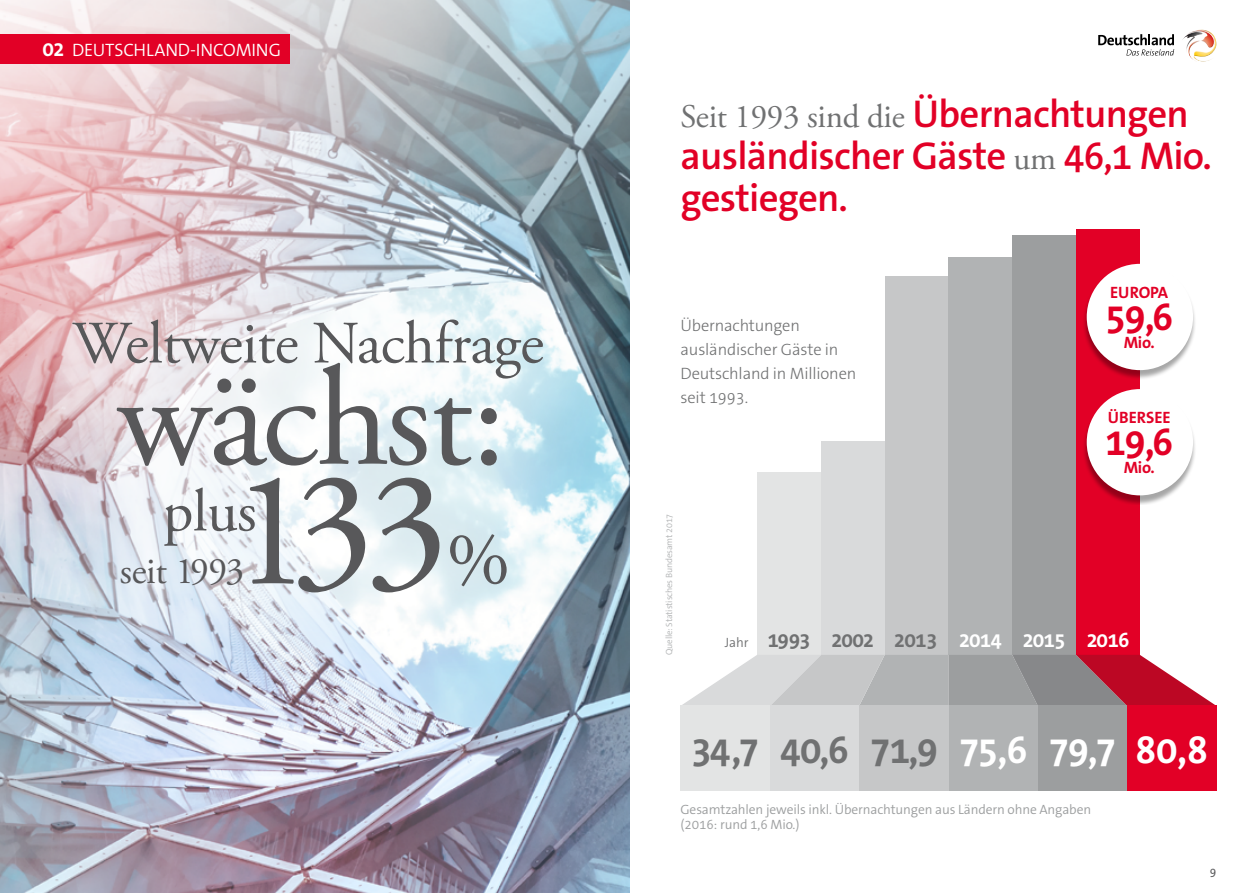
<style>
.page{position:relative;width:1259px;height:893px;background:#fff}
.page>*{position:absolute;margin:0;border:0;box-sizing:border-box;transform-origin:0 0}
.HL_AG_22pt{font:165px "Adobe Garamond Pro";color:#58585a}
.HL_AG_22pt-2{font:141px "Adobe Garamond Pro";letter-spacing:-.01em;color:#58585a}
.HL_AG_22pt-3{font:60px "Adobe Garamond Pro";letter-spacing:-.01em;color:#58585a}
.HL_AG_22pt-4{font:39px/42px "The Sans LP6 Se Bld";letter-spacing:-.02em;color:#e20026}
.Copy_11pt{font:39px "The Sans LP7 Bld";color:#707172}
.Copy_11pt-2{font:39px "The Sans LP7 Bld";color:#fff}
.Copy_Grafik_SemiLigh{font:39px "The Sans LP7 Bld";color:#e20026}
.HL_AG_22pt-5{font:37.5px "Adobe Garamond Pro";letter-spacing:-.01em;color:#58585a}
.HL_AG_22pt-6{font:33px "Adobe Garamond Pro";letter-spacing:-.01em;color:#707172}
.Copy_11pt-3{font:21px "The Sans LP7 Bld";letter-spacing:-.04em;color:#707172}
.Copy_11pt-4{font:21px "The Sans LP7 Bld";letter-spacing:-.04em;color:#fff}
.Rubrik{font:18px "The Sans LP4 Se Lig";letter-spacing:-.01em;color:#fff}
.Copy_11pt-5{font:16.5px/24px "The Sans LP3 Lig";letter-spacing:-.01em;color:#707172}
.Copy_Grafik_SemiLigh-2{font:16.5px "The Sans LP7 Bld";letter-spacing:-.005em;color:#e20026}
.Copy_Grafik_SemiLigh-3{font:13.5px/15px "The Sans LP4 Se Lig";letter-spacing:-.01em;color:#9c9e9f}
.Copy_Grafik_SemiLigh-4{font:13.5px "The Sans LP4 Se Lig";color:#707172}
.t1{font:12px "The Sans LP5 Plain";color:#58585a}
.Quelle_6pt{font:9px "The Sans LP4 Se Lig";letter-spacing:-.02em;color:#b1b3b4}
.s1{font-family:"The Sans LP7 Bld";font-size:21px}
.s2{font-size:75px}
.s3{font-family:"The Sans LP6 Se Bld";font-size:39px;color:#e20026}
.s4{font-family:"Adobe Garamond Pro";font-size:33px;color:#707172}
</style>
<div class="page">
<img style="left:0;top:0;width:629px;height:893px">
<div style="left:1076px;top:230px;width:64px;height:425px;background:#e20026"></div>
<div style="left:757px;top:472px;width:64px;height:183px;background:#e3e4e4"></div>
<div style="left:884px;top:276px;width:64px;height:379px;background:#c6c7c8"></div>
<div style="left:948px;top:257px;width:64px;height:398px;background:#b1b3b4"></div>
<div style="left:1012px;top:235px;width:64px;height:420px;background:#9c9e9f"></div>
<div style="left:821px;top:441px;width:63px;height:214px;background:#d9dadb"></div>
<svg style="left:680px;top:655px;width:536px;height:51px"></svg>
<div style="left:770px;top:706px;width:89px;height:85px;background:#d9dadb"></div>
<div style="left:680px;top:706px;width:90px;height:85px;background:#e3e4e4"></div>
<div style="left:1037px;top:706px;width:90px;height:85px;background:#9c9e9f"></div>
<div style="left:1127px;top:706px;width:89px;height:85px;background:#e20026"></div>
<div style="left:948px;top:706px;width:89px;height:85px;background:#b1b3b4"></div>
<div style="left:859px;top:706px;width:89px;height:85px;background:#c6c7c8"></div>
<div style="left:0;top:34px;width:289px;height:30px;background:#e20026"></div>
<div style="left:1082px;top:266px;width:115px;height:114px;background:#000;opacity:.35"></div>
<div style="left:1086px;top:264px;width:107px;height:106px;background:#fff;border-radius:50%"></div>
<div style="left:1082px;top:392px;width:115px;height:113px;background:#000;opacity:.35"></div>
<div style="left:1086px;top:389px;width:107px;height:106px;background:#fff;border-radius:50%"></div>
<div style="left:0;top:221px;width:642px;height:470px;background:#fff;opacity:.5"></div>
<img style="left:1182px;top:30px;width:34px;height:32px">
<svg style="left:1098px;top:34px;width:76px;height:22px"></svg>
<p class="Rubrik" style="left:43px;top:38px;width:240px"><span class="s1">02</span> DEUTSCHLAND-INCOMING</p>
<p class="HL_AG_22pt-3" style="left:73px;top:307px;width:473px">Weltweite Nachfrage</p>
<p class="HL_AG_22pt-2" style="left:117px;top:334px;width:391px">wächst:</p>
<p class="HL_AG_22pt" style="left:230px;top:432px;width:281px">133<span class="s2">%</span></p>
<p class="HL_AG_22pt-3" style="left:163px;top:475px;width:95px">plus</p>
<p class="HL_AG_22pt-5" style="left:120px;top:549px;width:126px">seit 1993</p>
<p class="HL_AG_22pt-6" style="left:680px;top:96px;width:510px">Seit 1993 sind die <span class="s3">Übernachtungen</span></p>
<p class="HL_AG_22pt-4" style="left:680px;top:135px;width:533px">ausländischer Gäste <span class="s4">um</span> 46,1 Mio. gestiegen.</p>
<p class="Copy_11pt-5" style="left:680px;top:314px;width:177px">Übernachtungen ausländischer Gäste in<br>Deutschland in Millionen seit 1993.</p>
<p class="Quelle_6pt" style="left:663px;top:655px;width:142px;rotate:-90deg">Quelle: Statistisches Bundesamt 2017</p>
<p class="Copy_Grafik_SemiLigh-4" style="left:725px;top:634px;width:25px">Jahr</p>
<p class="Copy_11pt-3" style="left:767px;top:627px;width:45px">1993</p>
<p class="Copy_11pt-3" style="left:831px;top:627px;width:45px">2002</p>
<p class="Copy_11pt-3" style="left:894px;top:627px;width:45px">2013</p>
<p class="Copy_11pt-4" style="left:958px;top:627px;width:45px">2014</p>
<p class="Copy_11pt-4" style="left:1022px;top:627px;width:45px">2015</p>
<p class="Copy_Grafik_SemiLigh-2" style="left:1110px;top:282px;width:59px">EUROPA</p>
<p class="Copy_Grafik_SemiLigh" style="left:1105px;top:292px;width:70px">59,6</p>
<p class="Copy_Grafik_SemiLigh-2" style="left:1123px;top:332px;width:32px">Mio.</p>
<p class="Copy_Grafik_SemiLigh-2" style="left:1108px;top:407px;width:64px">ÜBERSEE</p>
<p class="Copy_Grafik_SemiLigh" style="left:1105px;top:417px;width:70px">19,6</p>
<p class="Copy_Grafik_SemiLigh-2" style="left:1123px;top:457px;width:32px">Mio.</p>
<p class="Copy_11pt-4" style="left:1086px;top:627px;width:45px">2016</p>
<p class="Copy_11pt" style="left:691px;top:725px;width:70px">34,7</p>
<p class="Copy_11pt" style="left:780px;top:725px;width:71px">40,6</p>
<p class="Copy_11pt" style="left:869px;top:725px;width:70px">71,9</p>
<p class="Copy_11pt-2" style="left:958px;top:725px;width:71px">75,6</p>
<p class="Copy_11pt-2" style="left:1048px;top:725px;width:70px">79,7</p>
<p class="Copy_11pt-2" style="left:1135px;top:725px;width:75px">80,8</p>
<p class="Copy_Grafik_SemiLigh-3" style="left:680px;top:802px;width:412px">Gesamtzahlen jeweils inkl. Übernachtungen aus Ländern ohne Angaben (2016: rund 1,6 Mio.)</p>
<p class="t1" style="left:1209px;top:864px;width:8px">9</p>
</div>
